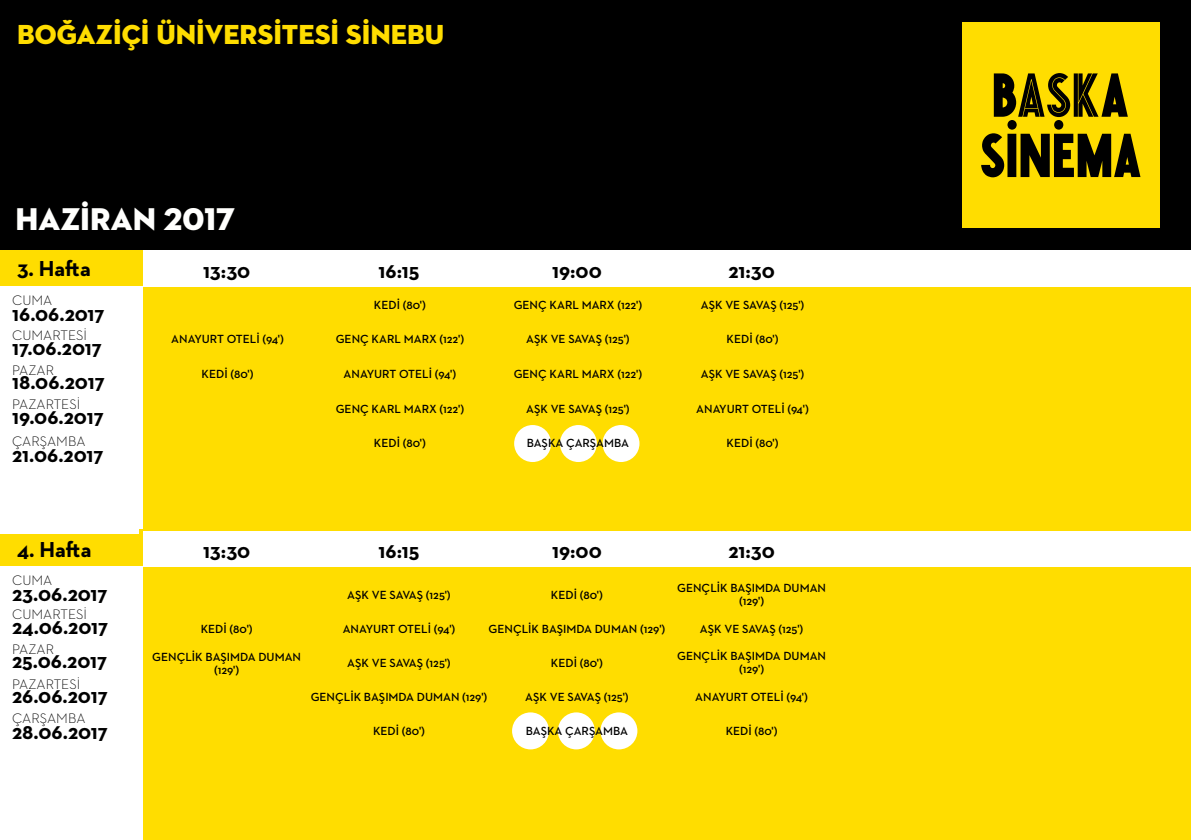
<style>
.page{position:relative;width:1191px;height:840px;background:#fff}
.page>*{position:absolute;margin:0;border:0;box-sizing:border-box;transform-origin:0 0}
.t1{font:32px "Neutraface 2 Display Titling";color:#fffffd}
.t2{font:28px "Neutraface 2 Display Titling";color:#fd0}
.t3{font:700 22px "Neutraface 2 Text";letter-spacing:-.01em;color:#000}
.t4{font:700 21px "Neutraface 2 Text";color:#000}
.t5{font:300 14px "Neutraface 2 Text";color:#000}
.t6{font:600 12px/13px "Neutraface 2 Text";color:#000;text-align:center}
</style>
<div class="page">
<div style="left:0;top:529px;width:143px;height:37px;background:#fd0"></div>
<div style="left:144px;top:566px;width:1047px;height:273px;background:#fd0"></div>
<div style="left:0;top:249px;width:143px;height:37px;background:#fd0"></div>
<div style="left:144px;top:287px;width:1047px;height:243px;background:#fd0"></div>
<div style="left:0;top:0;width:1191px;height:249px;background:#000"></div>
<div style="left:962px;top:22px;width:197px;height:206px;background:#fd0"></div>
<svg style="left:981px;top:73px;width:159px;height:104px"></svg>
<div style="left:514px;top:425px;width:37px;height:37px;background:#fff;border-radius:50%"></div>
<div style="left:560px;top:425px;width:37px;height:37px;background:#fff;border-radius:50%"></div>
<div style="left:602px;top:425px;width:37px;height:37px;background:#fff;border-radius:50%"></div>
<div style="left:512px;top:712px;width:37px;height:37px;background:#fff;border-radius:50%"></div>
<div style="left:558px;top:712px;width:37px;height:37px;background:#fff;border-radius:50%"></div>
<div style="left:600px;top:712px;width:37px;height:37px;background:#fff;border-radius:50%"></div>
<div style="left:0;top:290px;width:138px;height:243px;background:#fff"></div>
<h2 class="t2" style="left:17px;top:17px;width:429px">BOĞAZİÇİ ÜNİVERSİTESİ SİNEBU</h2>
<h1 class="t1" style="left:16px;top:199px;width:221px">hAZİRAN 2017</h1>
<h3 class="t3" style="left:17px;top:255px;width:75px">3. Hafta</h3>
<h3 class="t4" style="left:203px;top:257px;width:49px">13:30</h3>
<h3 class="t4" style="left:378px;top:257px;width:42px">16:15</h3>
<h3 class="t4" style="left:552px;top:257px;width:51px">19:00</h3>
<h3 class="t4" style="left:728px;top:257px;width:48px">21:30</h3>
<p class="t5" style="left:12px;top:291px;width:42px">CUMA</p>
<h3 class="t4" style="left:12px;top:334px;width:91px">17.06.2017</h3>
<h3 class="t4" style="left:12px;top:300px;width:94px">16.06.2017</h3>
<p class="t5" style="left:12px;top:326px;width:76px">CUMARTESİ</p>
<h3 class="t4" style="left:12px;top:368px;width:94px">18.06.2017</h3>
<p class="t5" style="left:12px;top:361px;width:43px">PAZAR</p>
<h3 class="t4" style="left:12px;top:403px;width:93px">19.06.2017</h3>
<p class="t5" style="left:12px;top:395px;width:70px">PAZARTESİ</p>
<p class="t5" style="left:12px;top:432px;width:75px">ÇARŞAMBA</p>
<h3 class="t4" style="left:12px;top:441px;width:93px">21.06.2017</h3>
<h3 class="t3" style="left:17px;top:535px;width:76px">4. Hafta</h3>
<p class="t5" style="left:12px;top:570px;width:42px">CUMA</p>
<h3 class="t4" style="left:12px;top:613px;width:98px">24.06.2017</h3>
<h3 class="t4" style="left:12px;top:580px;width:97px">23.06.2017</h3>
<p class="t5" style="left:12px;top:605px;width:76px">CUMARTESİ</p>
<h3 class="t4" style="left:12px;top:647px;width:97px">25.06.2017</h3>
<p class="t5" style="left:12px;top:640px;width:43px">PAZAR</p>
<h3 class="t4" style="left:12px;top:682px;width:97px">26.06.2017</h3>
<p class="t5" style="left:12px;top:675px;width:70px">PAZARTESİ</p>
<h3 class="t4" style="left:12px;top:718px;width:97px">28.06.2017</h3>
<p class="t5" style="left:12px;top:709px;width:75px">ÇARŞAMBA</p>
<p class="t6" style="left:374px;top:297px;width:53px">KEDİ (80')</p>
<p class="t6" style="left:513px;top:297px;width:130px">GENÇ KARL MARX (122')</p>
<p class="t6" style="left:701px;top:297px;width:105px">AŞK VE SAVAŞ (125')</p>
<p class="t6" style="left:171px;top:332px;width:114px">ANAYURT OTELİ (94')</p>
<p class="t6" style="left:336px;top:332px;width:130px">GENÇ KARL MARX (122')</p>
<p class="t6" style="left:526px;top:332px;width:105px">AŞK VE SAVAŞ (125')</p>
<p class="t6" style="left:726px;top:332px;width:53px">KEDİ (80')</p>
<p class="t6" style="left:202px;top:367px;width:53px">KEDİ (80')</p>
<p class="t6" style="left:344px;top:367px;width:114px">ANAYURT OTELİ (94')</p>
<p class="t6" style="left:513px;top:367px;width:130px">GENÇ KARL MARX (122')</p>
<p class="t6" style="left:701px;top:367px;width:105px">AŞK VE SAVAŞ (125')</p>
<p class="t6" style="left:336px;top:401px;width:130px">GENÇ KARL MARX (122')</p>
<p class="t6" style="left:526px;top:401px;width:105px">AŞK VE SAVAŞ (125')</p>
<p class="t6" style="left:696px;top:401px;width:114px">ANAYURT OTELİ (94')</p>
<p class="t6" style="left:374px;top:436px;width:53px">KEDİ (80')</p>
<p class="t6" style="left:526px;top:436px;width:104px">BAŞKA ÇARŞAMBA</p>
<p class="t6" style="left:726px;top:436px;width:53px">KEDİ (80')</p>
<h3 class="t4" style="left:203px;top:537px;width:49px">13:30</h3>
<h3 class="t4" style="left:378px;top:537px;width:42px">16:15</h3>
<h3 class="t4" style="left:552px;top:537px;width:51px">19:00</h3>
<h3 class="t4" style="left:728px;top:537px;width:48px">21:30</h3>
<p class="t6" style="left:347px;top:587px;width:105px">AŞK VE SAVAŞ (125')</p>
<p class="t6" style="left:551px;top:587px;width:53px">KEDİ (80')</p>
<p class="t6" style="left:677px;top:581px;width:150px">GENÇLİK BAŞIMDA DUMAN (129')</p>
<p class="t6" style="left:201px;top:621px;width:53px">KEDİ (80')</p>
<p class="t6" style="left:343px;top:621px;width:114px">ANAYURT OTELİ (94')</p>
<p class="t6" style="left:488px;top:621px;width:178px">GENÇLİK BAŞIMDA DUMAN (129')</p>
<p class="t6" style="left:700px;top:621px;width:105px">AŞK VE SAVAŞ (125')</p>
<p class="t6" style="left:152px;top:649px;width:150px">GENÇLİK BAŞIMDA DUMAN (129')</p>
<p class="t6" style="left:347px;top:656px;width:105px">AŞK VE SAVAŞ (125')</p>
<p class="t6" style="left:551px;top:656px;width:53px">KEDİ (80')</p>
<p class="t6" style="left:677px;top:649px;width:150px">GENÇLİK BAŞIMDA DUMAN (129')</p>
<p class="t6" style="left:311px;top:690px;width:178px">GENÇLİK BAŞIMDA DUMAN (129')</p>
<p class="t6" style="left:525px;top:690px;width:105px">AŞK VE SAVAŞ (125')</p>
<p class="t6" style="left:695px;top:690px;width:114px">ANAYURT OTELİ (94')</p>
<p class="t6" style="left:373px;top:724px;width:53px">KEDİ (80')</p>
<p class="t6" style="left:526px;top:724px;width:104px">BAŞKA ÇARŞAMBA</p>
<p class="t6" style="left:725px;top:724px;width:53px">KEDİ (80')</p>
</div>
